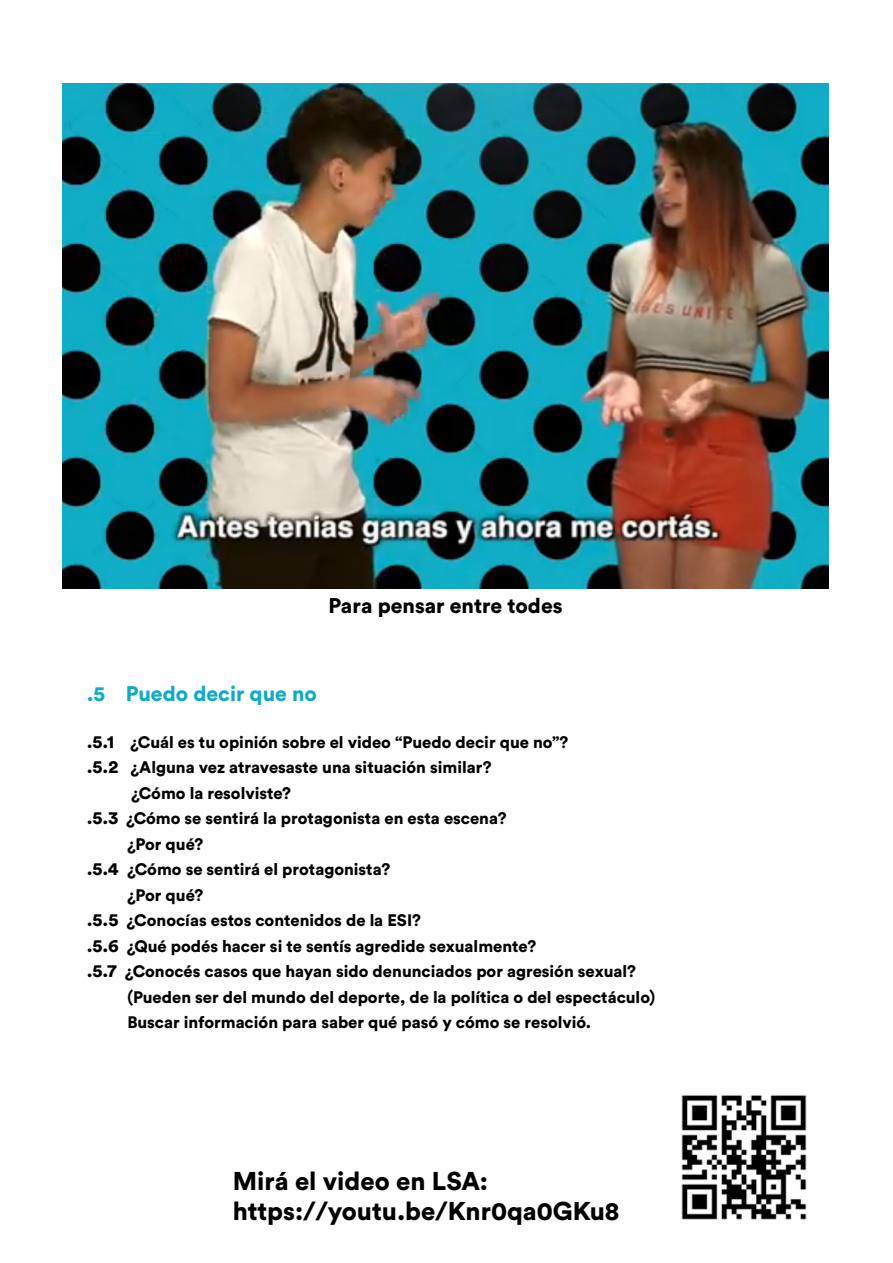
<style>
.page{position:relative;width:893px;height:1263px;background:#fff}
.page>*{position:absolute;margin:0;border:0;box-sizing:border-box;transform-origin:0 0}
.texto_W{font:900 25.5px "Circular Std";color:#000}
.t1{font:900 21px "Circular Std";color:#000}
.titulo{font:900 21px "Circular Std";color:#0facc6}
.titulo-2{font:900 16.5px "Circular Std";color:#000}
.s1{font-size:18px}
</style>
<div class="page">
<img style="left:63px;top:84px;width:765px;height:505px">
<img style="left:681px;top:1095px;width:126px;height:125px">
<p class="t1" style="left:328px;top:592px;width:236px">Para pensar entre todes</p>
<p class="titulo" style="left:87px;top:680px;width:232px">.5 Puedo decir que no</p>
<p class="titulo-2" style="left:87px;top:731px;width:483px"><span class="s1">.5.1</span> ¿Cuál es tu opinión sobre el video “Puedo decir que no”?</p>
<p class="titulo-2" style="left:87px;top:756px;width:406px"><span class="s1">.5.2</span> ¿Alguna vez atravesaste una situación similar?</p>
<p class="titulo-2" style="left:131px;top:782px;width:161px">¿Cómo la resolviste?</p>
<p class="titulo-2" style="left:87px;top:807px;width:421px"><span class="s1">.5.3</span> ¿Cómo se sentirá la protagonista en esta escena?</p>
<p class="titulo-2" style="left:127px;top:833px;width:78px">¿Por qué?</p>
<p class="titulo-2" style="left:87px;top:858px;width:305px"><span class="s1">.5.4</span> ¿Cómo se sentirá el protagonista?</p>
<p class="titulo-2" style="left:127px;top:884px;width:78px">¿Por qué?</p>
<p class="titulo-2" style="left:87px;top:909px;width:336px"><span class="s1">.5.5</span> ¿Conocías estos contenidos de la ESI?</p>
<p class="titulo-2" style="left:87px;top:935px;width:451px"><span class="s1">.5.6</span> ¿Qué podés hacer si te sentís agredide sexualmente?</p>
<p class="titulo-2" style="left:87px;top:960px;width:551px"><span class="s1">.5.7</span> ¿Conocés casos que hayan sido denunciados por agresión sexual?</p>
<p class="titulo-2" style="left:127px;top:986px;width:529px">(Pueden ser del mundo del deporte, de la política o del espectáculo)</p>
<p class="titulo-2" style="left:127px;top:1011px;width:465px">Buscar información para saber qué pasó y cómo se resolvió.</p>
<p class="texto_W" style="left:233px;top:1164px;width:257px">Mirá el video en LSA:</p>
<p class="texto_W" style="left:233px;top:1194px;width:388px">https://youtu.be/Knr0qa0GKu8</p>
</div>
